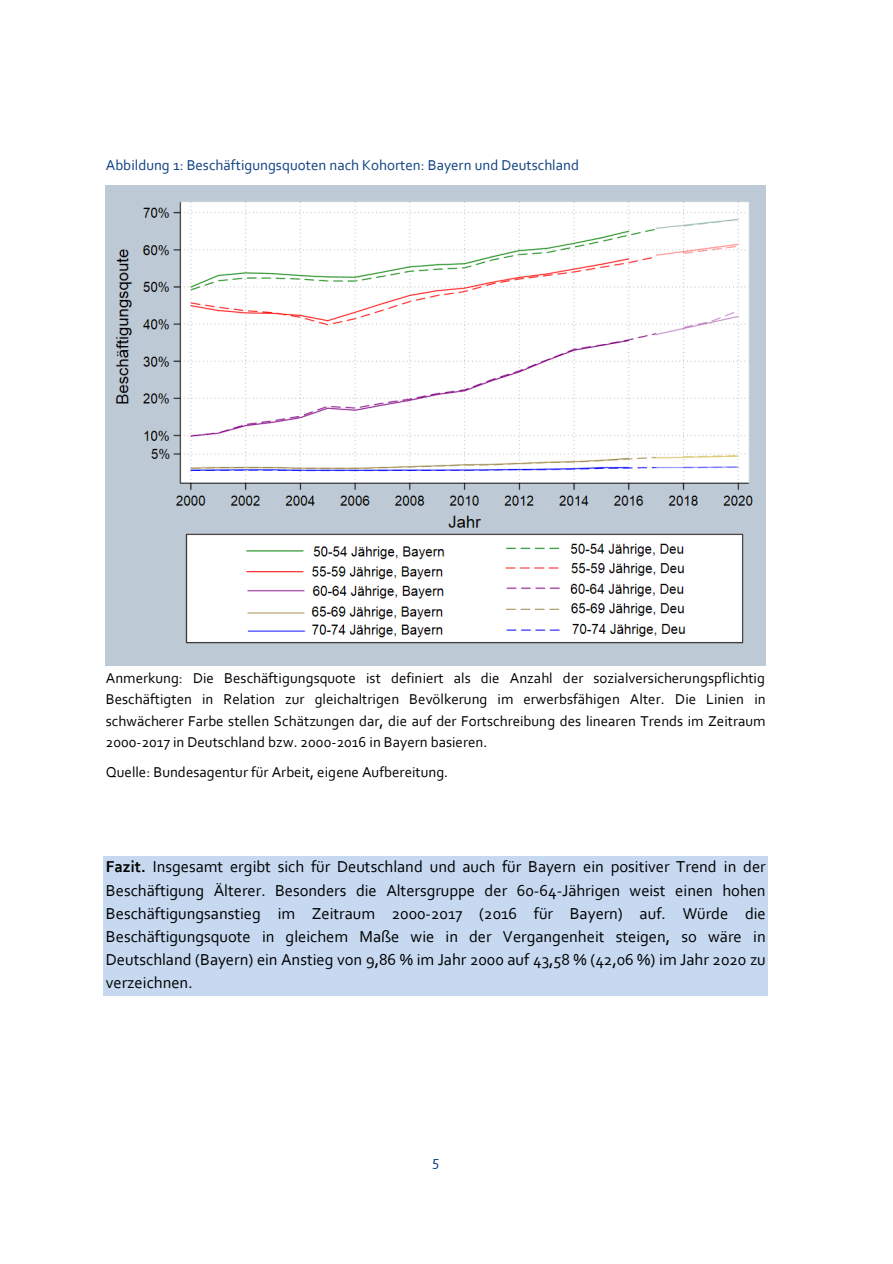
<style>
.page{position:relative;width:893px;height:1264px;background:#fff}
.page>*{position:absolute;margin:0;border:0;box-sizing:border-box;transform-origin:0 0}
.t1{font:16.5px/23.1px "Corbel";color:#000;text-align:justify}
.t2{font:15px/21px "Corbel";color:#000;text-align:justify}
.t3{font:15px "Corbel";color:#0d4080}
.s1{font-weight:700}
</style>
<div class="page">
<div style="left:104px;top:856px;width:664px;height:23px;background:#c6d9f1"></div>
<div style="left:104px;top:879px;width:664px;height:23px;background:#c6d9f1"></div>
<div style="left:104px;top:902px;width:664px;height:24px;background:#c6d9f1"></div>
<div style="left:104px;top:926px;width:664px;height:23px;background:#c6d9f1"></div>
<div style="left:104px;top:949px;width:664px;height:23px;background:#c6d9f1"></div>
<div style="left:104px;top:972px;width:664px;height:23px;background:#c6d9f1"></div>
<img style="left:106px;top:186px;width:660px;height:479px">
<p class="t3" style="left:106px;top:159px;width:475px">Abbildung 1: Beschäftigungsquoten nach Kohorten: Bayern und Deutschland</p>
<p class="t2" style="left:106px;top:669px;width:661px">Anmerkung: Die Beschäftigungsquote ist definiert als die Anzahl der sozialversicherungspflichtig Beschäftigten in Relation zur gleichaltrigen Bevölkerung im erwerbsfähigen Alter. Die Linien in schwächerer Farbe stellen Schätzungen dar, die auf der Fortschreibung des linearen Trends im Zeitraum 2000-2017 in Deutschland bzw. 2000-2016 in Bayern basieren.</p>
<p class="t2" style="left:106px;top:762px;width:344px">Quelle: Bundesagentur für Arbeit, eigene Aufbereitung.</p>
<p class="t1" style="left:106px;top:856px;width:661px"><span class="s1">Fazit.</span> Insgesamt ergibt sich für Deutschland und auch für Bayern ein positiver Trend in der Beschäftigung Älterer. Besonders die Altersgruppe der 60-64-Jährigen weist einen hohen Beschäftigungsanstieg im Zeitraum 2000-2017 (2016 für Bayern) auf. Würde die Beschäftigungsquote in gleichem Maße wie in der Vergangenheit steigen, so wäre in Deutschland (Bayern) ein Anstieg von 9,86 % im Jahr 2000 auf 43,58 % (42,06 %) im Jahr 2020 zu verzeichnen.</p>
<p class="t3" style="left:432px;top:1154px;width:9px">5</p>
</div>
